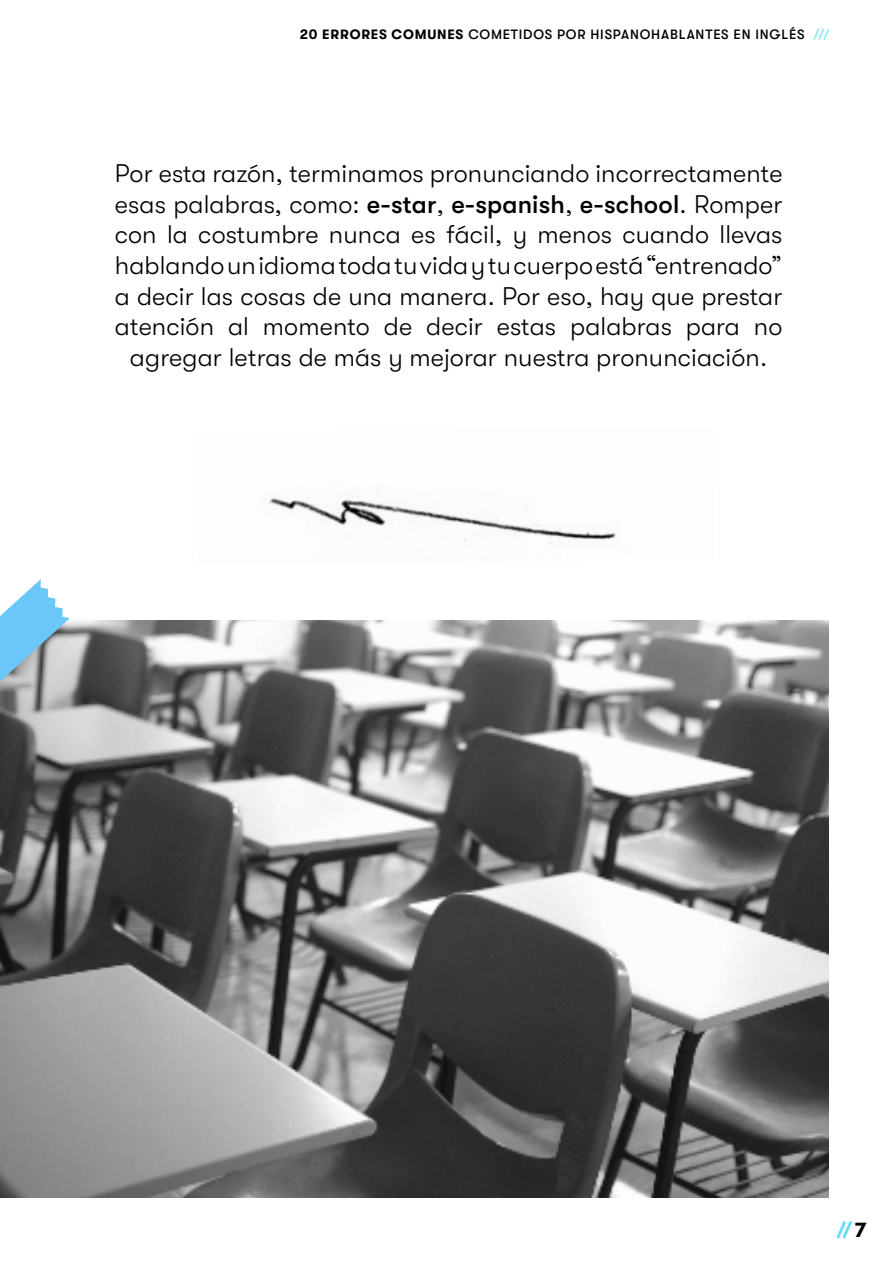
<style>
.page{position:relative;width:893px;height:1263px;background:#fff}
.page>*{position:absolute;margin:0;border:0;box-sizing:border-box;transform-origin:0 0}
.t1{font:300 25.5px/30.6px "GT Walsheim Pro";letter-spacing:.005em;color:#000;text-align:center}
.t2{font:700 21px "GT Walsheim Pro";color:#5fddf7}
.t3{font:500 13.5px "GT Walsheim Pro";letter-spacing:.06em;color:#000}
.s1{font-weight:700}
.s2{font-weight:400;color:#5fddf7}
.s3{font-weight:500}
.s4{color:#050000}
</style>
<div class="page">
<img style="left:0;top:621px;width:828px;height:576px">
<img style="left:269px;top:498px;width:347px;height:46px">
<svg style="left:0;top:579px;width:70px;height:103px"></svg>
<p class="t3" style="left:300px;top:27px;width:531px"><span class="s1">20 ERRORES COMUNES</span> COMETIDOS POR HISPANOHABLANTES EN INGLÉS <span class="s2">///</span></p>
<p class="t1" style="left:115px;top:158px;width:669px">Por esta razón, terminamos pronunciando incorrectamente esas palabras, como: <span class="s3">e-star</span>, <span class="s3">e-spanish</span>, <span class="s3">e-school</span>. Romper con la costumbre nunca es fácil, y menos cuando llevas hablando un idioma toda tu vida y tu cuerpo está “entrenado” a decir las cosas de una manera. Por eso, hay que prestar atención al momento de decir estas palabras para no agregar letras de más y mejorar nuestra pronunciación.</p>
<p class="t2" style="left:836px;top:1218px;width:32px">// <span class="s4">7</span></p>
</div>
